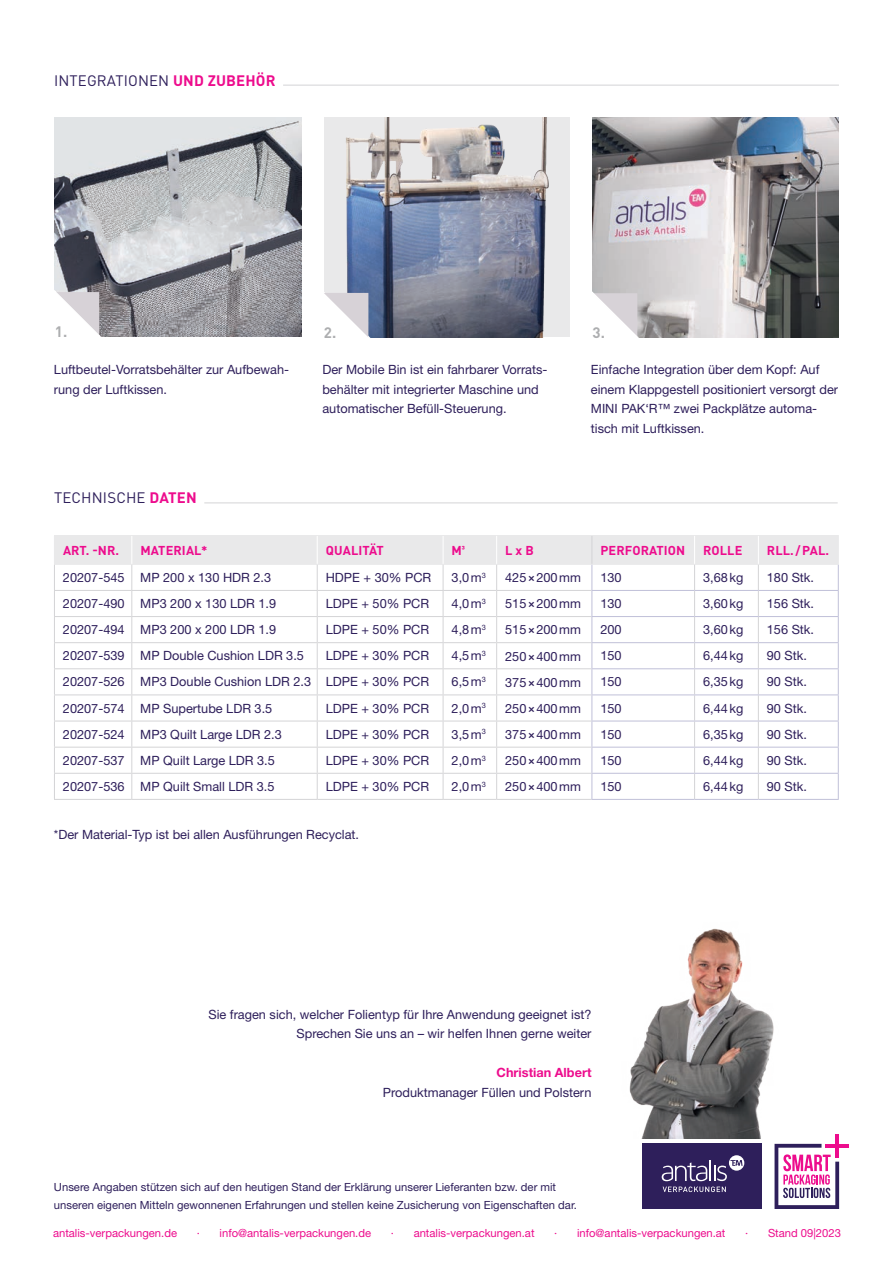
<style>
.page{position:relative;width:893px;height:1263px;background:#fff}
.page>*{position:absolute;margin:0;border:0;box-sizing:border-box;transform-origin:0 0}
.t1{font:15px "DINOT";letter-spacing:.01em;color:#2e1f5b}
.t2{font:700 15px "DINOT";color:#adaeb0}
.t3{font:12.75px/19.5px "Helvetica Neue LT Std";color:#2e1f5b}
.t4{font:700 12.75px "DINOT";letter-spacing:.01em;color:#ed0c8d}
.t5{font:700 12.75px "Helvetica Neue LT Std";color:#ed0c8d}
.t6{font:11.25px/18px "Helvetica Neue LT Std";color:#2e1f5b}
.t7{font:11.25px "Helvetica Neue LT Std";color:#ed0c8d}
.s1{font-weight:700;color:#ed0c8d}
.s2{font-family:"DINOT";font-weight:500}
</style>
<div class="page">
<hr style="left:283px;top:85px;width:556px;height:1px;background:#d4d4d6">
<hr style="left:204px;top:502px;width:634px;height:1px;background:#d4d4d6">
<img style="left:324px;top:117px;width:245px;height:220px">
<svg style="left:324px;top:290px;width:49px;height:48px"></svg>
<img style="left:54px;top:117px;width:247px;height:219px">
<svg style="left:54px;top:289px;width:49px;height:48px"></svg>
<img style="left:592px;top:117px;width:247px;height:221px">
<svg style="left:592px;top:290px;width:50px;height:48px"></svg>
<hr style="left:54px;top:799px;width:78px;height:1px;background:#d4d4d6">
<hr style="left:132px;top:799px;width:185px;height:1px;background:#d4d4d6">
<hr style="left:317px;top:799px;width:126px;height:1px;background:#d4d4d6">
<hr style="left:443px;top:799px;width:54px;height:1px;background:#d4d4d6">
<hr style="left:497px;top:799px;width:94px;height:1px;background:#d4d4d6">
<hr style="left:591px;top:799px;width:104px;height:1px;background:#c0c0d8">
<hr style="left:695px;top:799px;width:63px;height:1px;background:#c0c0d8">
<hr style="left:758px;top:799px;width:81px;height:1px;background:#c0c0d8">
<svg style="left:54px;top:535px;width:785px;height:264px"></svg>
<div style="left:642px;top:1144px;width:119px;height:65px;background:#2e1f5b"></div>
<svg style="left:662px;top:1155px;width:82px;height:37px"></svg>
<svg style="left:774px;top:1144px;width:65px;height:65px"></svg>
<hr style="left:835px;top:1134px;width:4px;height:23px;background:#ed0c8d">
<hr style="left:825px;top:1144px;width:24px;height:4px;background:#ed0c8d">
<img style="left:629px;top:928px;width:145px;height:210px">
<p class="t1" style="left:54px;top:69px;width:223px">INTEGRATIONEN <span class="s1">UND ZUBEHÖR</span></p>
<p class="t2" style="left:55px;top:320px;width:14px">1.</p>
<p class="t2" style="left:592px;top:321px;width:14px">3.</p>
<p class="t2" style="left:324px;top:321px;width:14px">2.</p>
<p class="t3" style="left:54px;top:360px;width:237px">Luftbeutel-Vorratsbehälter zur Aufbewah&shy;rung der Luftkissen.</p>
<p class="t3" style="left:322px;top:360px;width:227px">Der Mobile Bin ist ein fahrbarer Vorrats&shy;behälter mit integrierter Maschine und automatischer Befüll-Steuerung.</p>
<p class="t3" style="left:591px;top:360px;width:249px">Einfache Integration über dem Kopf: Auf einem Klappgestell positioniert versorgt der MINI PAK‘R™ zwei Packplätze automa&shy;tisch mit Luftkissen.</p>
<p class="t1" style="left:54px;top:486px;width:144px">TECHNISCHE <span class="s1">DATEN</span></p>
<p class="t4" style="left:63px;top:540px;width:58px">ART. -NR.</p>
<p class="t4" style="left:140px;top:540px;width:69px">MATERIAL*</p>
<p class="t4" style="left:326px;top:540px;width:59px">QUALITÄT</p>
<p class="t4" style="left:452px;top:540px;width:15px">M³</p>
<p class="t4" style="left:505px;top:540px;width:30px">L x B</p>
<p class="t4" style="left:600px;top:540px;width:86px">PERFORATION</p>
<p class="t4" style="left:703px;top:540px;width:41px">ROLLE</p>
<p class="t4" style="left:767px;top:540px;width:64px">RLL. /PAL.</p>
<p class="t3" style="left:63px;top:567px;width:210px">20207-545 MP 200 x 130 HDR 2.3</p>
<p class="t3" style="left:326px;top:567px;width:107px">HDPE + 30% PCR</p>
<p class="t3" style="left:452px;top:567px;width:36px">3,0m<sup>3</sup></p>
<p class="t3" style="left:505px;top:568px;width:77px">425<span class="s2">×</span>200mm</p>
<p class="t3" style="left:600px;top:567px;width:23px">130</p>
<p class="t3" style="left:703px;top:567px;width:42px">3,68kg</p>
<p class="t3" style="left:767px;top:567px;width:49px">180 Stk.</p>
<p class="t3" style="left:63px;top:594px;width:215px">20207-490 MP3 200 x 130 LDR 1.9</p>
<p class="t3" style="left:326px;top:594px;width:105px">LDPE + 50% PCR</p>
<p class="t3" style="left:452px;top:594px;width:36px">4,0m<sup>3</sup></p>
<p class="t3" style="left:505px;top:594px;width:77px">515<span class="s2">×</span>200mm</p>
<p class="t3" style="left:600px;top:594px;width:23px">130</p>
<p class="t3" style="left:703px;top:594px;width:42px">3,60kg</p>
<p class="t3" style="left:767px;top:594px;width:49px">156 Stk.</p>
<p class="t3" style="left:63px;top:620px;width:215px">20207-494 MP3 200 x 200 LDR 1.9</p>
<p class="t3" style="left:326px;top:620px;width:105px">LDPE + 50% PCR</p>
<p class="t3" style="left:452px;top:620px;width:36px">4,8m<sup>3</sup></p>
<p class="t3" style="left:505px;top:620px;width:77px">515<span class="s2">×</span>200mm</p>
<p class="t3" style="left:600px;top:620px;width:23px">200</p>
<p class="t3" style="left:703px;top:620px;width:42px">3,60kg</p>
<p class="t3" style="left:767px;top:620px;width:49px">156 Stk.</p>
<p class="t3" style="left:63px;top:646px;width:243px">20207-539 MP Double Cushion LDR 3.5</p>
<p class="t3" style="left:326px;top:646px;width:105px">LDPE + 30% PCR</p>
<p class="t3" style="left:452px;top:646px;width:36px">4,5m<sup>3</sup></p>
<p class="t3" style="left:505px;top:646px;width:77px">250<span class="s2">×</span>400mm</p>
<p class="t3" style="left:600px;top:646px;width:23px">150</p>
<p class="t3" style="left:703px;top:646px;width:42px">6,44kg</p>
<p class="t3" style="left:767px;top:646px;width:42px">90 Stk.</p>
<p class="t3" style="left:63px;top:672px;width:368px">20207-526 MP3 Double Cushion LDR 2.3 LDPE + 30% PCR</p>
<p class="t3" style="left:452px;top:672px;width:36px">6,5m<sup>3</sup></p>
<p class="t3" style="left:505px;top:672px;width:77px">375<span class="s2">×</span>400mm</p>
<p class="t3" style="left:600px;top:672px;width:23px">150</p>
<p class="t3" style="left:703px;top:672px;width:42px">6,35kg</p>
<p class="t3" style="left:767px;top:672px;width:42px">90 Stk.</p>
<p class="t3" style="left:63px;top:698px;width:211px">20207-574 MP Supertube LDR 3.5</p>
<p class="t3" style="left:326px;top:698px;width:105px">LDPE + 30% PCR</p>
<p class="t3" style="left:452px;top:698px;width:36px">2,0m<sup>3</sup></p>
<p class="t3" style="left:505px;top:698px;width:77px">250<span class="s2">×</span>400mm</p>
<p class="t3" style="left:600px;top:698px;width:23px">150</p>
<p class="t3" style="left:703px;top:698px;width:42px">6,44kg</p>
<p class="t3" style="left:767px;top:698px;width:42px">90 Stk.</p>
<p class="t3" style="left:63px;top:724px;width:220px">20207-524 MP3 Quilt Large LDR 2.3</p>
<p class="t3" style="left:326px;top:724px;width:105px">LDPE + 30% PCR</p>
<p class="t3" style="left:452px;top:724px;width:36px">3,5m<sup>3</sup></p>
<p class="t3" style="left:505px;top:724px;width:77px">375<span class="s2">×</span>400mm</p>
<p class="t3" style="left:600px;top:724px;width:23px">150</p>
<p class="t3" style="left:703px;top:724px;width:42px">6,35kg</p>
<p class="t3" style="left:767px;top:724px;width:42px">90 Stk.</p>
<p class="t3" style="left:63px;top:750px;width:213px">20207-537 MP Quilt Large LDR 3.5</p>
<p class="t3" style="left:326px;top:750px;width:105px">LDPE + 30% PCR</p>
<p class="t3" style="left:452px;top:750px;width:36px">2,0m<sup>3</sup></p>
<p class="t3" style="left:505px;top:751px;width:77px">250<span class="s2">×</span>400mm</p>
<p class="t3" style="left:600px;top:750px;width:23px">150</p>
<p class="t3" style="left:703px;top:750px;width:42px">6,44kg</p>
<p class="t3" style="left:767px;top:750px;width:42px">90 Stk.</p>
<p class="t3" style="left:63px;top:776px;width:213px">20207-536 MP Quilt Small LDR 3.5</p>
<p class="t3" style="left:326px;top:776px;width:105px">LDPE + 30% PCR</p>
<p class="t3" style="left:452px;top:776px;width:36px">2,0m<sup>3</sup></p>
<p class="t3" style="left:505px;top:777px;width:77px">250<span class="s2">×</span>400mm</p>
<p class="t3" style="left:600px;top:776px;width:23px">150</p>
<p class="t3" style="left:703px;top:776px;width:42px">6,44kg</p>
<p class="t3" style="left:767px;top:776px;width:42px">90 Stk.</p>
<p class="t3" style="left:54px;top:824px;width:307px">*Der Material-Typ ist bei allen Ausführungen Recyclat.</p>
<p class="t3" style="left:208px;top:1004px;width:384px;text-align:right">Sie fragen sich, welcher Folientyp für Ihre Anwendung geeignet ist?<br>Sprechen Sie uns an – wir helfen Ihnen gerne weiter</p>
<p class="t5" style="left:497px;top:1065px;width:96px">Christian Albert</p>
<p class="t3" style="left:383px;top:1082px;width:210px">Produktmanager Füllen und Polstern</p>
<p class="t6" style="left:54px;top:1178px;width:524px">Unsere Angaben stützen sich auf den heutigen Stand der Erklärung unserer Lieferanten bzw. der mit unseren eigenen Mitteln gewonnenen Erfahrungen und stellen keine Zusicherung von Eigenschaften dar.</p>
<p class="t7" style="left:53px;top:1226px;width:125px">antalis-verpackungen.de</p>
<p class="t7" style="left:197px;top:1226px;width:176px">· info@antalis-verpackungen.de</p>
<p class="t7" style="left:391px;top:1226px;width:145px">· antalis-verpackungen.at</p>
<p class="t7" style="left:554px;top:1226px;width:173px">· info@antalis-verpackungen.at</p>
<p class="t7" style="left:745px;top:1226px;width:97px">· Stand 09|2023</p>
</div>
